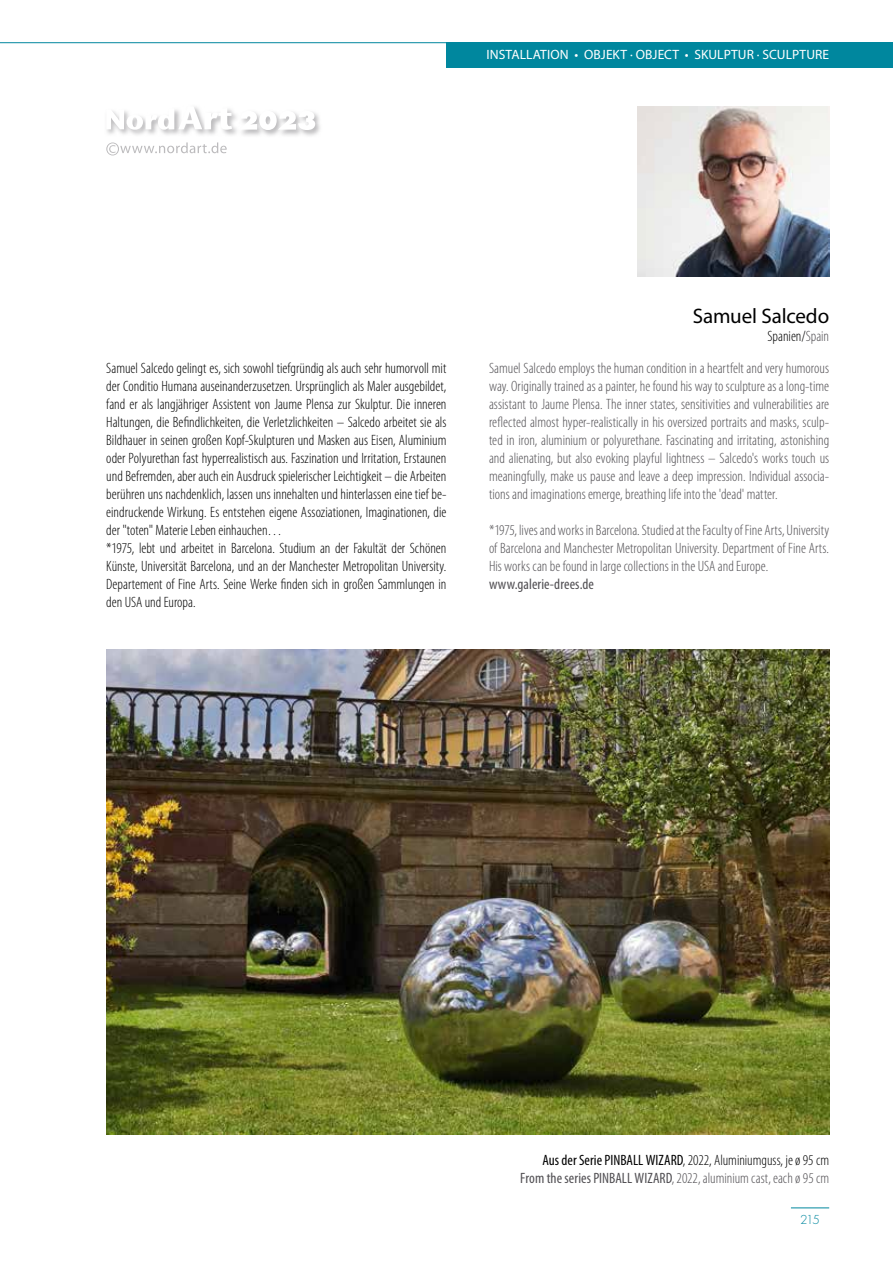
<style>
.page{position:relative;width:893px;height:1263px;background:#fff}
.page>*{position:absolute;margin:0;border:0;box-sizing:border-box;transform-origin:0 0}
.t1{font:21px "Myriad Pro";letter-spacing:-.005em;color:#000}
.t2{font:300 condensed 15px/18px "Myriad Pro";color:#000}
.t3{font:300 condensed 15px/18px "Myriad Pro";color:#514f53;text-align:justify}
.t4{font:condensed 15px "Myriad Pro";letter-spacing:.005em;color:#514f53}
.t5{font:13.5px "Myriad Pro";letter-spacing:.005em;color:#fff}
.t6{font:300 12px "Futura Std";color:#00879e}
.s1{color:#514f53}
.s2{font-weight:400;color:#000}
.s3{color:#000}
.s4{font-weight:400}
</style>
<div class="page">
<div style="left:446px;top:43px;width:447px;height:25px;background:#00879e"></div>
<hr style="left:0;top:42px;width:446px;height:1px;background:#00879e">
<hr style="left:791px;top:1207px;width:38px;height:1px;background:#00879e">
<svg style="left:106px;top:142px;width:121px;height:13px"></svg>
<svg style="left:106px;top:130px;width:71px;height:5px"></svg>
<svg style="left:177px;top:111px;width:60px;height:24px"></svg>
<svg style="left:107px;top:107px;width:125px;height:23px"></svg>
<svg style="left:242px;top:113px;width:78px;height:23px"></svg>
<svg style="left:241px;top:112px;width:74px;height:18px"></svg>
<img style="left:638px;top:106px;width:191px;height:170px">
<img style="left:106px;top:650px;width:723px;height:484px">
<p class="t5" style="left:487px;top:46px;width:344px">INSTALLATION • OBJEKT · OBJECT • SKULPTUR · SCULPTURE</p>
<p class="t2" style="left:106px;top:359px;width:342px">Samuel Salcedo gelingt es, sich sowohl tiefgründig als auch sehr humorvoll mit der Conditio Humana auseinanderzusetzen. Ursprünglich als Maler ausgebildet, fand er als langjähriger Assistent von Jaume Plensa zur Skulptur. Die inneren Haltungen, die Befindlichkeiten, die Verletzlichkeiten – Salcedo arbeitet sie als Bildhauer in seinen großen Kopf-Skulpturen und Masken aus Eisen, Aluminium oder Polyurethan fast hyperrealistisch aus. Faszination und Irritation, Erstaunen und Befremden, aber auch ein Ausdruck spielerischer Leichtigkeit – die Arbeiten berühren uns nachdenklich, lassen uns innehalten und hinterlassen eine tief be&shy;eindruckende Wirkung. Es entstehen eigene Assoziationen, Imaginationen, die der "toten" Materie Leben einhauchen…<br>*1975, lebt und arbeitet in Barcelona. Studium an der Fakultät der Schönen Künste, Universität Barcelona, und an der Manchester Metropolitan University.<br>Departement of Fine Arts. Seine Werke finden sich in großen Sammlungen in den USA und Europa.</p>
<h1 class="t1" style="left:693px;top:303px;width:138px">Samuel Salcedo</h1>
<p class="t2" style="left:767px;top:327px;width:63px">Spanien/<span class="s1">Spain</span></p>
<p class="t3" style="left:489px;top:359px;width:342px">Samuel Salcedo employs the human condition in a heartfelt and very humorous way. Originally trained as a painter, he found his way to sculpture as a long-time assistant to Jaume Plensa. The inner states, sensitivities and vulnerabilities are reflected almost hyper-realistically in his oversized portraits and masks, sculp&shy;ted in iron, aluminium or polyurethane. Fascinating and irritating, astonishing and alienating, but also evoking playful lightness – Salcedo's works touch us meaningfully, make us pause and leave a deep impression. Individual associa&shy;tions and imaginations emerge, breathing life into the 'dead' matter.</p>
<p class="t3" style="left:489px;top:521px;width:342px">*1975, lives and works in Barcelona. Studied at the Faculty of Fine Arts, University of Barcelona and Manchester Metropolitan University. Department of Fine Arts.<br>His works can be found in large collections in the USA and Europe.</p>
<p class="t4" style="left:489px;top:575px;width:106px">www.galerie-drees.de</p>
<p class="t3" style="left:520px;top:1151px;width:310px;text-align:right"><span class="s2">Aus der Serie PINBALL WIZARD</span><span class="s3">, 2022, Aluminiumguss, je ø 95 cm<br></span><span class="s4">From the series PINBALL WIZARD</span>, 2022, aluminium cast, each ø 95 cm</p>
<p class="t6" style="left:800px;top:1212px;width:21px">215</p>
</div>
